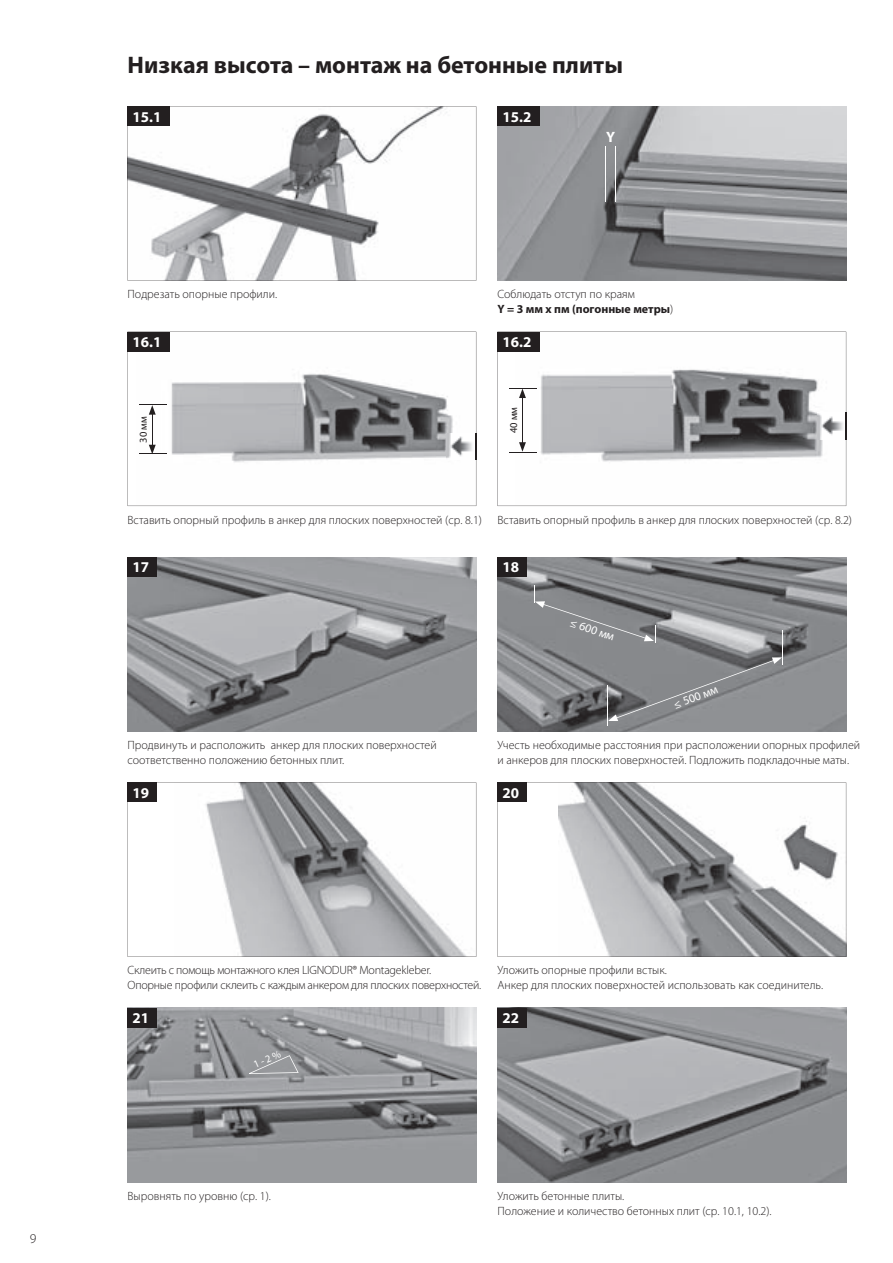
<style>
.page{position:relative;width:893px;height:1263px;background:#fff}
.page>*{position:absolute;margin:0;border:0;box-sizing:border-box;transform-origin:0 0}
.t1{font:700 24px "Myriad Pro";color:#231f20}
.t2{font:700 15px "Myriad Pro";color:#fff}
.t3{font:300 13.5px "Myriad Pro";color:#231f20}
.t4{font:300 12px/15px "Myriad Pro";color:#231f20}
.t5{font:300 12px/15px "Myriad Pro";letter-spacing:-.02em;color:#231f20}
.t6{font:12px "Myriad Pro";color:#fff}
.t7{font:10.5px "Myriad Pro";color:#231f20}
.t8{font:10.5px "Myriad Pro";color:#fff}
.s1{font-weight:700}
</style>
<div class="page">
<svg style="left:128px;top:106px;width:348px;height:175px"></svg>
<div style="left:128px;top:106px;width:42px;height:20px;background:#231f20"></div>
<img style="left:497px;top:106px;width:349px;height:175px">
<hr style="left:605px;top:147px;width:1px;height:55px;background:#fff">
<hr style="left:615px;top:147px;width:1px;height:55px;background:#fff">
<svg style="left:128px;top:351px;width:348px;height:155px"></svg>
<svg style="left:497px;top:332px;width:349px;height:174px"></svg>
<img style="left:497px;top:1008px;width:349px;height:174px">
<div style="left:497px;top:1008px;width:30px;height:20px;background:#231f20"></div>
<img style="left:497px;top:557px;width:349px;height:174px">
<div style="left:497px;top:557px;width:30px;height:20px;background:#231f20"></div>
<img style="left:128px;top:557px;width:348px;height:174px">
<div style="left:128px;top:557px;width:29px;height:20px;background:#231f20"></div>
<svg style="left:608px;top:657px;width:174px;height:64px;background:#858789"></svg>
<hr style="left:152px;top:412px;width:1px;height:35px;background:#231f20">
<svg style="left:139px;top:405px;width:27px;height:10px"></svg>
<svg style="left:139px;top:445px;width:27px;height:9px"></svg>
<hr style="left:522px;top:396px;width:1px;height:49px;background:#231f20">
<svg style="left:509px;top:388px;width:28px;height:10px"></svg>
<svg style="left:509px;top:442px;width:28px;height:11px"></svg>
<img style="left:446px;top:433px;width:30px;height:27px">
<svg style="left:476px;top:433px;width:1px;height:27px"></svg>
<img style="left:817px;top:413px;width:29px;height:26px">
<svg style="left:846px;top:413px;width:1px;height:26px"></svg>
<img style="left:128px;top:1008px;width:348px;height:174px">
<div style="left:128px;top:1008px;width:29px;height:20px;background:#231f20"></div>
<svg style="left:249px;top:1055px;width:50px;height:19px"></svg>
<div style="left:497px;top:106px;width:43px;height:20px;background:#231f20"></div>
<div style="left:128px;top:332px;width:42px;height:19px;background:#231f20"></div>
<div style="left:497px;top:332px;width:43px;height:19px;background:#231f20"></div>
<svg style="left:534px;top:585px;width:123px;height:57px;background:#828386"></svg>
<hr style="left:607px;top:685px;width:1px;height:41px;background:#fff">
<hr style="left:782px;top:630px;width:1px;height:34px;background:#fff">
<svg style="left:128px;top:782px;width:348px;height:175px"></svg>
<div style="left:128px;top:782px;width:29px;height:20px;background:#231f20"></div>
<svg style="left:497px;top:782px;width:349px;height:175px"></svg>
<div style="left:497px;top:782px;width:30px;height:20px;background:#231f20"></div>
<p class="t3" style="left:30px;top:1231px;width:8px">9</p>
<h1 class="t1" style="left:128px;top:56px;width:497px">Низкая высота – монтаж на бетонные плиты</h1>
<p class="t2" style="left:133px;top:111px;width:30px">15.1</p>
<p class="t2" style="left:503px;top:111px;width:30px">15.2</p>
<p class="t4" style="left:128px;top:286px;width:151px">Подрезать опорные профили.</p>
<p class="t2" style="left:606px;top:131px;width:11px">Y</p>
<p class="t4" style="left:497px;top:286px;width:177px">Соблюдать отступ по краям<br><span class="s1">Y = 3 мм х пм (погонные метры</span>)</p>
<p class="t2" style="left:133px;top:336px;width:30px">16.1</p>
<p class="t2" style="left:503px;top:336px;width:30px">16.2</p>
<p class="t7" style="left:137px;top:443px;width:28px;rotate:-90deg">30 мм</p>
<p class="t7" style="left:507px;top:433px;width:28px;rotate:-90deg">40 мм</p>
<p class="t4" style="left:128px;top:512px;width:356px">Вставить опорный профиль в анкер для плоских поверхностей (ср. 8.1)</p>
<p class="t4" style="left:497px;top:512px;width:356px">Вставить опорный профиль в анкер для плоских поверхностей (ср. 8.2)</p>
<p class="t2" style="left:133px;top:561px;width:18px">17</p>
<p class="t2" style="left:503px;top:561px;width:18px">18</p>
<p class="t6" style="left:573px;top:615px;width:48px;rotate:19deg">≤ 600 мм</p>
<p class="t6" style="left:672px;top:698px;width:48px;rotate:-20deg">≤ 500 мм</p>
<p class="t4" style="left:128px;top:737px;width:311px">Продвинуть и расположить анкер для плоских поверхностей соответственно положению бетонных плит.</p>
<p class="t4" style="left:497px;top:737px;width:364px">Учесть необходимые расстояния при расположении опорных профилей и анкеров для плоских поверхностей. Подложить подкладочные маты.</p>
<p class="t2" style="left:133px;top:787px;width:18px">19</p>
<p class="t2" style="left:503px;top:787px;width:18px">20</p>
<p class="t5" style="left:128px;top:963px;width:355px">Склеить с помощь монтажного клея LIGNODUR® Montagekleber.<br>Опорные профили склеить с каждым анкером для плоских поверхностей.</p>
<p class="t2" style="left:133px;top:1012px;width:18px">21</p>
<p class="t8" style="left:251px;top:1059px;width:30px;rotate:-24deg">1 - 2 %</p>
<p class="t4" style="left:497px;top:963px;width:327px">Уложить опорные профили встык.<br>Анкер для плоских поверхностей использовать как соединитель.</p>
<p class="t2" style="left:503px;top:1012px;width:18px">22</p>
<p class="t4" style="left:128px;top:1188px;width:145px">Выровнять по уровню (ср. 1).</p>
<p class="t4" style="left:497px;top:1188px;width:276px">Уложить бетонные плиты.<br>Положение и количество бетонных плит (ср. 10.1, 10.2).</p>
</div>
